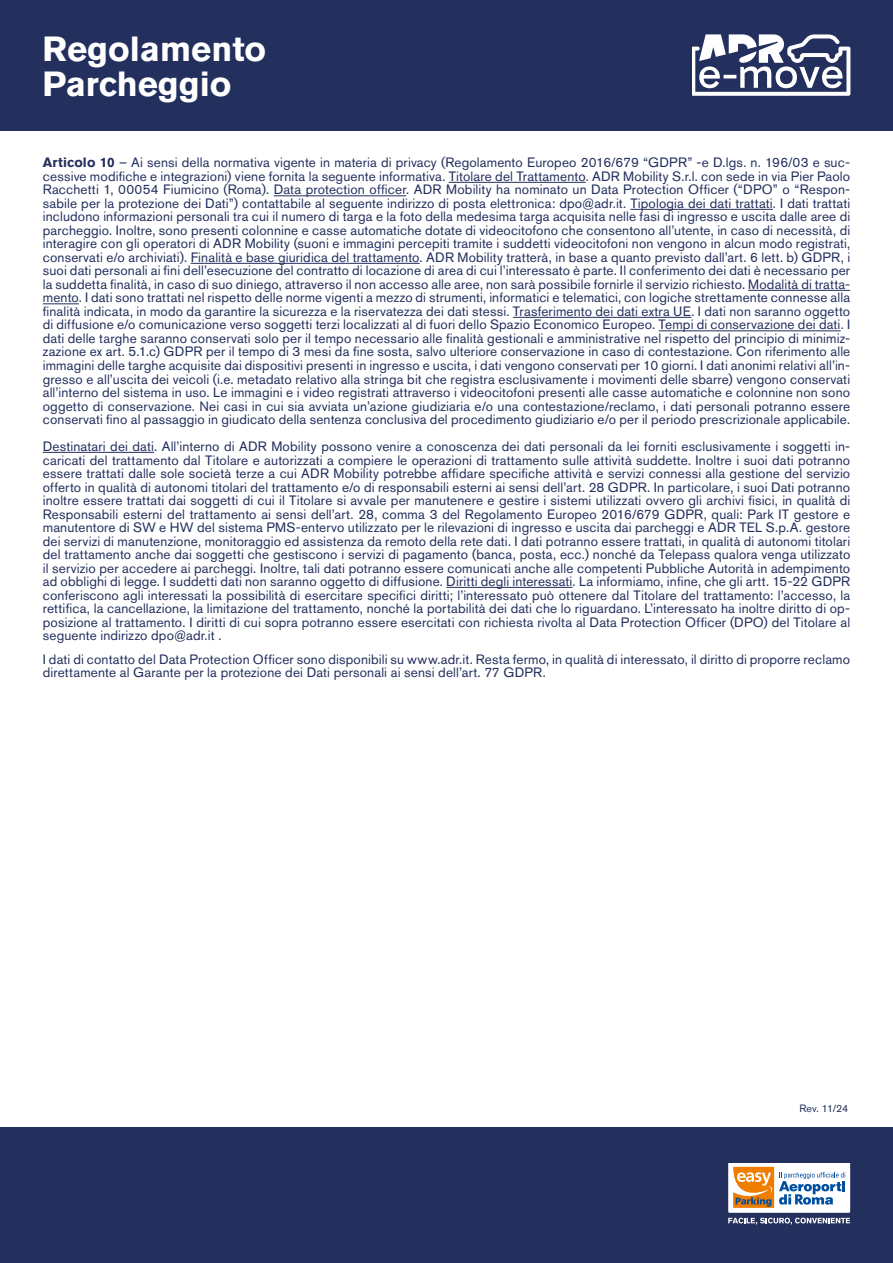
<style>
.page{position:relative;width:893px;height:1263px;background:#fff}
.page>*{position:absolute;margin:0;border:0;box-sizing:border-box;transform-origin:0 0}
.t1{font:700 34.65px/34.7px "Akzidenz Grotesk Pro";color:#fff}
.t2{font:13.5px/13.5px "Akzidenz Grotesk Pro";letter-spacing:.01em;color:#232f5d;text-align:justify}
.t3{font:10.5px "Akzidenz Grotesk Pro";color:#232f5d}
.s1{font-weight:700}
</style>
<div class="page">
<div style="left:0;top:0;width:893px;height:130px;background:#232f5d"></div>
<div style="left:0;top:1127px;width:893px;height:136px;background:#232f5d"></div>
<svg style="left:728px;top:1163px;width:122px;height:62px;background:#bdb6b2"></svg>
<svg style="left:692px;top:34px;width:158px;height:62px"></svg>
<hr style="left:449px;top:182px;width:137px;height:1px;background:#232f5d">
<hr style="left:274px;top:195px;width:132px;height:1px;background:#232f5d">
<hr style="left:630px;top:209px;width:143px;height:1px;background:#232f5d">
<hr style="left:191px;top:263px;width:229px;height:1px;background:#232f5d">
<hr style="left:748px;top:290px;width:102px;height:1px;background:#232f5d">
<hr style="left:43px;top:303px;width:36px;height:1px;background:#232f5d">
<hr style="left:513px;top:317px;width:178px;height:1px;background:#232f5d">
<hr style="left:659px;top:330px;width:182px;height:1px;background:#232f5d">
<hr style="left:43px;top:452px;width:111px;height:1px;background:#232f5d">
<hr style="left:446px;top:587px;width:127px;height:1px;background:#232f5d">
<h1 class="t1" style="left:43px;top:31px;width:225px">Regolamento<br>Parcheggio</h1>
<p class="t2" style="left:43px;top:156px;width:809px"><span class="s1">Articolo 10</span> – Ai sensi della normativa vigente in materia di privacy (Regolamento Europeo 2016/679 “GDPR” -e D.lgs. n. 196/03 e suc&shy;cessive modifiche e integrazioni) viene fornita la seguente informativa. Titolare del Trattamento. ADR Mobility S.r.l. con sede in via Pier Paolo Racchetti 1, 00054 Fiumicino (Roma). Data protection officer. ADR Mobility ha nominato un Data Protection Officer (“DPO” o “Respon&shy;sabile per la protezione dei Dati”) contattabile al seguente indirizzo di posta elettronica: dpo@adr.it. Tipologia dei dati trattati. I dati trattati includono informazioni personali tra cui il numero di targa e la foto della medesima targa acquisita nelle fasi di ingresso e uscita dalle aree di parcheggio. Inoltre, sono presenti colonnine e casse automatiche dotate di videocitofono che consentono all’utente, in caso di necessità, di interagire con gli operatori di ADR Mobility (suoni e immagini percepiti tramite i suddetti videocitofoni non vengono in alcun modo registrati, conservati e/o archiviati). Finalità e base giuridica del trattamento. ADR Mobility tratterà, in base a quanto previsto dall’art. 6 lett. b) GDPR, i suoi dati personali ai fini dell’esecuzione del contratto di locazione di area di cui l’interessato è parte. Il conferimento dei dati è necessario per la suddetta finalità, in caso di suo diniego, attraverso il non accesso alle aree, non sarà possibile fornirle il servizio richiesto. Modalità di tratta&shy;mento. I dati sono trattati nel rispetto delle norme vigenti a mezzo di strumenti, informatici e telematici, con logiche strettamente connesse alla finalità indicata, in modo da garantire la sicurezza e la riservatezza dei dati stessi. Trasferimento dei dati extra UE. I dati non saranno oggetto di diffusione e/o comunicazione verso soggetti terzi localizzati al di fuori dello Spazio Economico Europeo. Tempi di conservazione dei dati. I dati delle targhe saranno conservati solo per il tempo necessario alle finalità gestionali e amministrative nel rispetto del principio di minimiz&shy;zazione ex art. 5.1.c) GDPR per il tempo di 3 mesi da fine sosta, salvo ulteriore conservazione in caso di contestazione. Con riferimento alle immagini delle targhe acquisite dai dispositivi presenti in ingresso e uscita, i dati vengono conservati per 10 giorni. I dati anonimi relativi all’in&shy;gresso e all’uscita dei veicoli (i.e. metadato relativo alla stringa bit che registra esclusivamente i movimenti delle sbarre) vengono conservati all’interno del sistema in uso. Le immagini e i video registrati attraverso i videocitofoni presenti alle casse automatiche e colonnine non sono oggetto di conservazione. Nei casi in cui sia avviata un’azione giudiziaria e/o una contestazione/reclamo, i dati personali potranno essere conservati fino al passaggio in giudicato della sentenza conclusiva del procedimento giudiziario e/o per il periodo prescrizionale applicabile.</p>
<p class="t2" style="left:43px;top:439px;width:809px">Destinatari dei dati. All’interno di ADR Mobility possono venire a conoscenza dei dati personali da lei forniti esclusivamente i soggetti in&shy;caricati del trattamento dal Titolare e autorizzati a compiere le operazioni di trattamento sulle attività suddette. Inoltre i suoi dati potranno essere trattati dalle sole società terze a cui ADR Mobility potrebbe affidare specifiche attività e servizi connessi alla gestione del servizio offerto in qualità di autonomi titolari del trattamento e/o di responsabili esterni ai sensi dell’art. 28 GDPR. In particolare, i suoi Dati potranno inoltre essere trattati dai soggetti di cui il Titolare si avvale per manutenere e gestire i sistemi utilizzati ovvero gli archivi fisici, in qualità di Responsabili esterni del trattamento ai sensi dell’art. 28, comma 3 del Regolamento Europeo 2016/679 GDPR, quali: Park IT gestore e manutentore di SW e HW del sistema PMS-entervo utilizzato per le rilevazioni di ingresso e uscita dai parcheggi e ADR TEL S.p.A. gestore dei servizi di manutenzione, monitoraggio ed assistenza da remoto della rete dati. I dati potranno essere trattati, in qualità di autonomi titolari del trattamento anche dai soggetti che gestiscono i servizi di pagamento (banca, posta, ecc.) nonché da Telepass qualora venga utilizzato il servizio per accedere ai parcheggi. Inoltre, tali dati potranno essere comunicati anche alle competenti Pubbliche Autorità in adempimento ad obblighi di legge. I suddetti dati non saranno oggetto di diffusione. Diritti degli interessati. La informiamo, infine, che gli artt. 15-22 GDPR conferiscono agli interessati la possibilità di esercitare specifici diritti; l’interessato può ottenere dal Titolare del trattamento: l’accesso, la rettifica, la cancellazione, la limitazione del trattamento, nonché la portabilità dei dati che lo riguardano. L’interessato ha inoltre diritto di op&shy;posizione al trattamento. I diritti di cui sopra potranno essere esercitati con richiesta rivolta al Data Protection Officer (DPO) del Titolare al seguente indirizzo dpo@adr.it .</p>
<p class="t2" style="left:43px;top:652px;width:809px">I dati di contatto del Data Protection Officer sono disponibili su www.adr.it. Resta fermo, in qualità di interessato, il diritto di proporre reclamo direttamente al Garante per la protezione dei Dati personali ai sensi dell’art. 77 GDPR.</p>
<p class="t3" style="left:799px;top:1102px;width:50px">Rev. 11/24</p>
</div>
